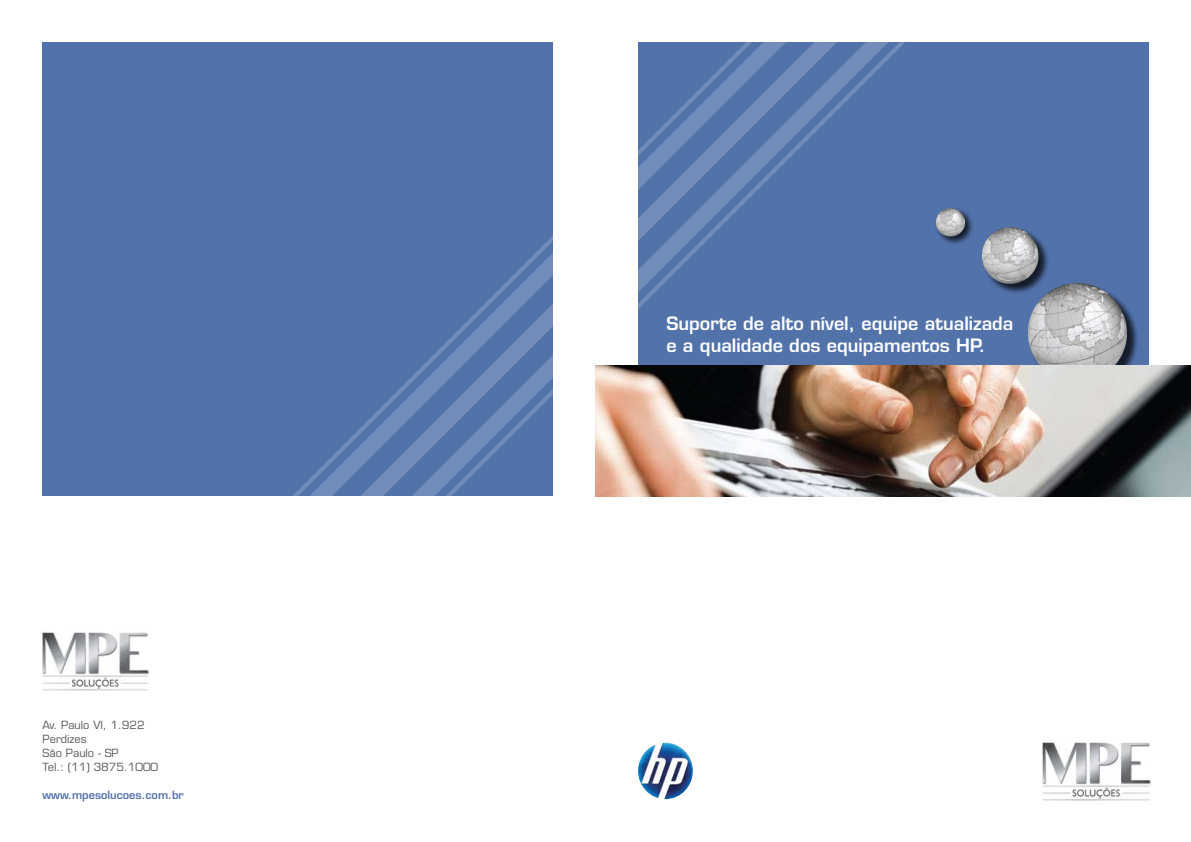
<style>
.page{position:relative;width:1191px;height:842px;background:#fff}
.page>*{position:absolute;margin:0;border:0;box-sizing:border-box;transform-origin:0 0}
.t1{font:600 18px/21.6px "Eurostile";color:#fff}
.t2{font:11px/14px "Eurostile";color:#58595b}
.t3{font:600 11px "Eurostile";color:#5272aa}
</style>
<div class="page">
<div style="left:43px;top:43px;width:510px;height:453px;background:#5272aa"></div>
<div style="left:638px;top:43px;width:510px;height:453px;background:#5272aa"></div>
<svg style="left:347px;top:42px;width:51px;height:454px"></svg>
<svg style="left:398px;top:42px;width:27px;height:454px"></svg>
<svg style="left:425px;top:42px;width:493px;height:455px"></svg>
<img style="left:42px;top:632px;width:107px;height:59px">
<img style="left:1042px;top:742px;width:109px;height:59px">
<img style="left:638px;top:742px;width:55px;height:57px">
<div style="left:1029px;top:285px;width:110px;height:110px;background:#000;opacity:.75"></div>
<img style="left:1027px;top:283px;width:100px;height:99px;border-radius:50px">
<div style="left:982px;top:228px;width:68px;height:67px;background:#000;opacity:.75"></div>
<img style="left:982px;top:227px;width:56px;height:57px;border-radius:28px">
<div style="left:934px;top:207px;width:40px;height:39px;background:#000;opacity:.75"></div>
<img style="left:936px;top:208px;width:29px;height:29px">
<img style="left:595px;top:366px;width:596px;height:130px">
<p class="t2" style="left:43px;top:718px;width:117px">Av. Paulo VI, 1.922<br>Perdizes<br>São Paulo - SP<br>Tel.: (11) 3875.1000</p>
<p class="t3" style="left:43px;top:788px;width:143px">www.mpesolucoes.com.br</p>
<p class="t1" style="left:666px;top:313px;width:349px">Suporte de alto nível, equipe atualizada e a qualidade dos equipamentos HP.</p>
</div>
